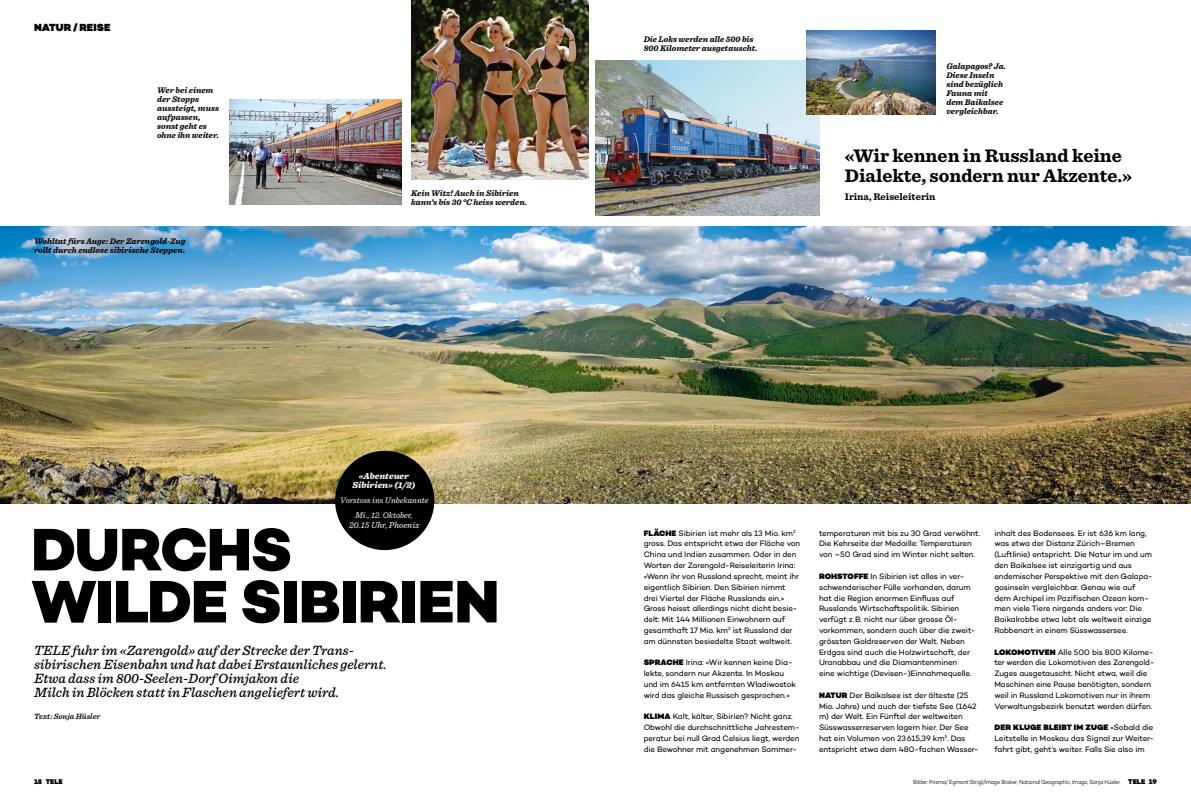
<style>
.page{position:relative;width:1191px;height:800px;background:#fff}
.page>*{position:absolute;margin:0;border:0;box-sizing:border-box;transform-origin:0 0}
.t1{font:800 61px/52px "Campton";letter-spacing:-.02em;color:#000}
.t2{font:700 19px/20px "Sentinel";color:#000}
.t3{font:italic 500 14px/14px "Sentinel";color:#000}
.t4{font:900 10.5px "Campton";color:#000}
.t5{font:700 10px "Sentinel";color:#000}
.t6{font:italic 900 9px/9.5px "Sentinel";color:#fff;text-align:center}
.t7{font:italic 9px "Sentinel";color:#fff}
.t8{font:italic 8.7px "Sentinel";color:#fff}
.t9{font:italic 8.6px "Sentinel";color:#fff}
.t10{font:italic 700 8.5px/9px "Sentinel";color:#000}
.t11{font:8px/10.8px "Campton";letter-spacing:-.015em;color:#000}
.t12{font:italic 600 8px "Sentinel";color:#000}
.t13{font:900 8px "Campton";color:#000}
.t14{font:900 7px "Campton";color:#000}
.t15{font:300 6px "Campton";letter-spacing:-.03em;color:#000;scale:.9 1}
.s1{font-weight:900}
</style>
<div class="page">
<img style="left:0;top:226px;width:1191px;height:277px">
<img style="left:229px;top:99px;width:172px;height:106px">
<img style="left:595px;top:61px;width:224px;height:154px">
<img style="left:411px;top:0;width:177px;height:179px">
<img style="left:806px;top:31px;width:129px;height:83px">
<div style="left:335px;top:450px;width:99px;height:100px;background:#000;border-radius:50%"></div>
<h3 class="t4" style="left:34px;top:20px;width:71px">NATUR/REISE</h3>
<p class="t10" style="left:157px;top:85px;width:63px">Wer bei einem der Stopps aussteigt, muss aufpassen, sonst geht es ohne ihn weiter.</p>
<p class="t10" style="left:34px;top:236px;width:153px">Wohltat fürs Auge: Der Zarengold-Zug rollt durch endlose sibirische Steppen.</p>
<p class="t10" style="left:411px;top:188px;width:117px">Kein Witz! Auch in Sibirien kann’s bis 30 °C heiss werden.</p>
<p class="t6" style="left:352px;top:470px;width:65px">«Abenteuer<br>Sibirien» (1/2)</p>
<p class="t9" style="left:340px;top:494px;width:90px">Vorstoss ins Unbekannte</p>
<p class="t8" style="left:355px;top:509px;width:59px">Mi., 12. Oktober,</p>
<p class="t7" style="left:349px;top:518px;width:72px">20.15 Uhr, Phoenix</p>
<h1 class="t1" style="left:31px;top:523px;width:470px">DURCHS<br>WILDE SIBIRIEN</h1>
<h3 class="t3" style="left:34px;top:642px;width:354px">TELE fuhr im «Zarengold» auf der Strecke der Trans&shy;sibirischen Eisenbahn und hat dabei Erstaunliches gelernt.<br>Etwa dass im 800-Seelen-Dorf Oimjakon die<br>Milch in Blöcken statt in Flaschen angeliefert wird.</h3>
<p class="t12" style="left:34px;top:710px;width:68px">Text: Sonja Hüsler</p>
<p class="t10" style="left:643px;top:34px;width:115px">Die Loks werden alle 500 bis<br>800 Kilometer ausgetauscht.</p>
<p class="t10" style="left:946px;top:61px;width:61px">Galapagos? Ja.<br>Diese Inseln sind bezüglich<br>Fauna mit dem Baikalsee vergleichbar.</p>
<h2 class="t2" style="left:844px;top:144px;width:289px">«Wir kennen in Russland keine<br>Dialekte, sondern nur Akzente.»</h2>
<p class="t5" style="left:844px;top:188px;width:92px">Irina, Reiseleiterin</p>
<p class="t11" style="left:643px;top:527px;width:158px"><span class="s1">FLÄCHE</span> Sibirien ist mehr als 13 Mio. km<sup>2 </sup>gross. Das entspricht etwa der Fläche von China und Indien zusammen. Oder in den Worten der Zarengold-Reiseleiterin Irina: «Wenn ihr von Russland sprecht, meint ihr eigentlich Sibirien. Den Sibirien nimmt drei Viertel der Fläche Russlands ein.» Gross heisst allerdings nicht dicht besie&shy;delt: Mit 144 Millionen Einwohnern auf gesamthaft 17 Mio. km<sup>2</sup> ist Russland der am dünnsten besiedelte Staat weltweit.</p>
<p class="t11" style="left:643px;top:657px;width:154px"><span class="s1">SPRACHE</span> Irina: «Wir kennen keine Dia&shy;lekte, sondern nur Akzente. In Moskau und im 6415 km entfernten Wladiwostok wird das gleiche Russisch gesprochen.»</p>
<p class="t11" style="left:643px;top:711px;width:157px"><span class="s1">KLIMA</span> Kalt, kälter, Sibirien? Nicht ganz.<br>Obwohl die durchschnittliche Jahrestem&shy;peratur bei null Grad Celsius liegt, werden die Bewohner mit angenehmen Sommer-</p>
<p class="t11" style="left:819px;top:527px;width:163px">temperaturen mit bis zu 30 Grad verwöhnt.<br>Die Kehrseite der Medaille: Temperaturen von –50 Grad sind im Winter nicht selten.</p>
<p class="t13" style="left:819px;top:571px;width:41px">ROHSTOFFE</p>
<p class="t11" style="left:819px;top:570px;width:158px;text-indent:51px">In Sibirien ist alles in ver&shy;schwenderischer Fülle vorhanden, darum hat die Region enormen Einfluss auf Russlands Wirtschaftspolitik. Sibirien verfügt z.B. nicht nur über grosse Öl&shy;vorkommen, sondern auch über die zweit&shy;grössten Goldreserven der Welt. Neben Erdgas sind auch die Holzwirtschaft, der Uranabbau und die Diamantenminen<br>eine wichtige (Devisen-)Einnahmequelle.</p>
<p class="t11" style="left:819px;top:689px;width:159px"><span class="s1">NATUR</span> Der Baikalsee ist der älteste (25<br>Mio. Jahre) und auch der tiefste See (1642 m) der Welt. Ein Fünftel der weltweiten Süsswasserreserven lagern hier. Der See hat ein Volumen von 23615,39 km<sup>3</sup>. Das entspricht etwa dem 480-fachen Wasser-</p>
<p class="t11" style="left:994px;top:527px;width:160px">inhalt des Bodensees. Er ist 636 km lang, was etwa der Distanz Zürich–Bremen (Luftlinie) entspricht. Die Natur im und um den Baikalsee ist einzigartig und aus endemischer Perspektive mit den Galapa&shy;gosinseln vergleichbar. Genau wie auf dem Archipel im Pazifischen Ozean kom&shy;men viele Tiere nirgends anders vor: Die Baikalrobbe etwa lebt als weltweit einzige Robbenart in einem Süsswassersee.</p>
<p class="t11" style="left:994px;top:646px;width:161px"><span class="s1">LOKOMOTIVEN</span> Alle 500 bis 800 Kilome&shy;ter werden die Lokomotiven des Zarengold-Zuges ausgetauscht. Nicht etwa, weil die Maschinen eine Pause benötigten, sondern weil in Russland Lokomotiven nur in ihrem Verwaltungsbezirk benutzt werden dürfen.</p>
<p class="t11" style="left:994px;top:721px;width:161px;text-align:justify"><span class="s1">DER KLUGE BLEIBT IM ZUGE</span> «Sobald die Leitstelle in Moskau das Signal zur Weiter&shy;fahrt gibt, geht’s weiter. Falls Sie also im</p>
<p class="t14" style="left:34px;top:777px;width:30px">18 TELE</p>
<p class="t14" style="left:1128px;top:777px;width:30px">TELE 19</p>
<p class="t15" style="left:913px;top:778px;width:231px">Bilder: Prisma/ Egmont Strigl/Image Broker, National Geographic, Imago, Sonja Hüsler</p>
</div>
